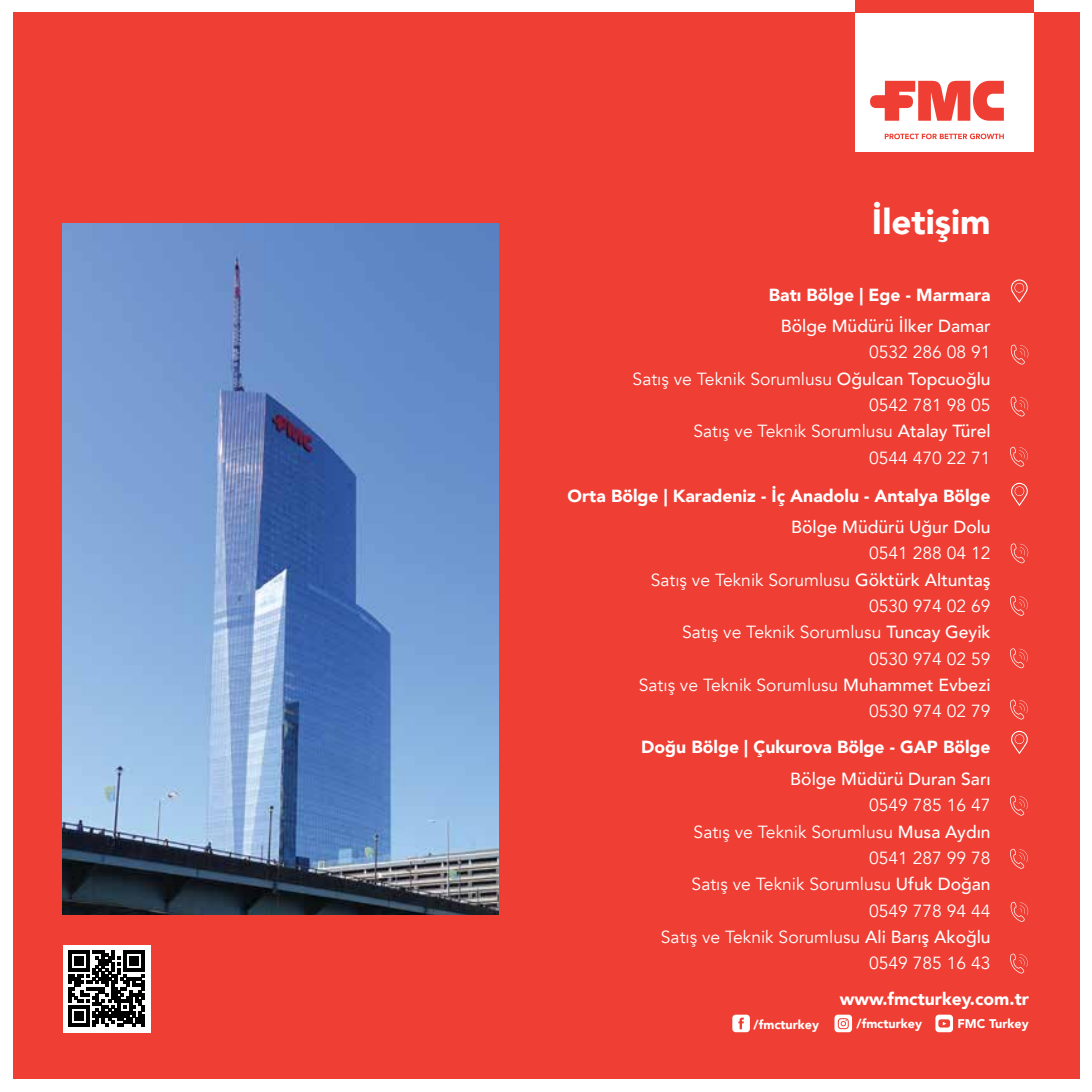
<style>
.page{position:relative;width:1092px;height:1092px;background:#fff}
.page>*{position:absolute;margin:0;border:0;box-sizing:border-box;transform-origin:0 0}
.t1{font:900 35px "Avenir";color:#fff}
.t2{font:17.5px/26.2px "Avenir";color:#fff;text-align:right}
.t3{font:900 17.5px "Avenir";color:#fff}
.t4{font:500 17.5px "Avenir";color:#fff}
.t5{font:900 12.6px "Avenir";color:#fff}
.s1{font-weight:500}
</style>
<div class="page">
<div style="left:13px;top:13px;width:1066px;height:1065px;background:#ef3e33"></div>
<img style="left:62px;top:223px;width:436px;height:691px">
<svg style="left:1010px;top:279px;width:17px;height:24px"></svg>
<svg style="left:1011px;top:483px;width:16px;height:23px"></svg>
<svg style="left:1011px;top:730px;width:16px;height:24px"></svg>
<svg style="left:1010px;top:344px;width:18px;height:20px"></svg>
<svg style="left:1010px;top:543px;width:18px;height:20px"></svg>
<svg style="left:1010px;top:595px;width:17px;height:20px"></svg>
<svg style="left:1010px;top:648px;width:17px;height:20px"></svg>
<svg style="left:1010px;top:699px;width:17px;height:20px"></svg>
<svg style="left:1010px;top:795px;width:17px;height:20px"></svg>
<svg style="left:1010px;top:848px;width:17px;height:20px"></svg>
<svg style="left:1010px;top:902px;width:18px;height:19px"></svg>
<svg style="left:1010px;top:953px;width:17px;height:20px"></svg>
<svg style="left:1010px;top:396px;width:18px;height:20px"></svg>
<svg style="left:1010px;top:446px;width:17px;height:20px"></svg>
<div style="left:855px;top:13px;width:178px;height:139px;background:#fff"></div>
<div style="left:855px;top:0;width:178px;height:13px;background:#ef3e33"></div>
<svg style="left:870px;top:81px;width:133px;height:40px"></svg>
<svg style="left:884px;top:134px;width:119px;height:5px"></svg>
<div style="left:935px;top:1014px;width:17px;height:18px;background:#fff;border-radius:3px"></div>
<svg style="left:938px;top:1019px;width:11px;height:8px"></svg>
<div style="left:732px;top:1014px;width:17px;height:18px;background:#fff;border-radius:3px"></div>
<svg style="left:738px;top:1017px;width:5px;height:12px"></svg>
<div style="left:834px;top:1014px;width:18px;height:18px;background:#fff;border-radius:3px"></div>
<svg style="left:837px;top:1018px;width:11px;height:11px"></svg>
<div style="left:63px;top:944px;width:87px;height:88px;background:#fff"></div>
<svg style="left:68px;top:950px;width:77px;height:76px"></svg>
<h1 class="t1" style="left:871px;top:192px;width:120px">İletişim</h1>
<p class="t3" style="left:769px;top:279px;width:223px">Batı Bölge | Ege - Marmara</p>
<p class="t4" style="left:780px;top:311px;width:211px">Bölge Müdürü İlker Damar</p>
<p class="t2" style="left:632px;top:339px;width:359px">0532 286 08 91<br>Satış ve Teknik Sorumlusu <span class="s1">Oğulcan Topcuoğlu<br></span>0542 781 98 05<br>Satış ve Teknik Sorumlusu <span class="s1">Atalay Türel<br></span>0544 470 22 71</p>
<p class="t3" style="left:567px;top:480px;width:424px">Orta Bölge | Karadeniz - İç Anadolu - Antalya Bölge</p>
<p class="t4" style="left:791px;top:512px;width:201px">Bölge Müdürü Uğur Dolu</p>
<p class="t2" style="left:638px;top:540px;width:353px">0541 288 04 12<br>Satış ve Teknik Sorumlusu <span class="s1">Göktürk Altuntaş<br></span>0530 974 02 69<br>Satış ve Teknik Sorumlusu <span class="s1">Tuncay Geyik<br></span>0530 974 02 59<br>Satış ve Teknik Sorumlusu <span class="s1">Muhammet Evbezi<br></span>0530 974 02 79</p>
<p class="t3" style="left:641px;top:731px;width:351px">Doğu Bölge | Çukurova Bölge - GAP Bölge</p>
<p class="t4" style="left:790px;top:763px;width:202px">Bölge Müdürü Duran Sarı</p>
<p class="t2" style="left:660px;top:792px;width:331px">0549 785 16 47<br>Satış ve Teknik Sorumlusu <span class="s1">Musa Aydın<br></span>0541 287 99 78<br>Satış ve Teknik Sorumlusu <span class="s1">Ufuk Doğan<br></span>0549 778 94 44<br>Satış ve Teknik Sorumlusu <span class="s1">Ali Barış Akoğlu<br></span>0549 785 16 43</p>
<p class="t3" style="left:839px;top:984px;width:190px">www.fmcturkey.com.tr</p>
<p class="t5" style="left:753px;top:1013px;width:67px">/fmcturkey</p>
<p class="t5" style="left:856px;top:1012px;width:67px">/fmcturkey</p>
<p class="t5" style="left:957px;top:1012px;width:73px">FMC Turkey</p>
</div>
